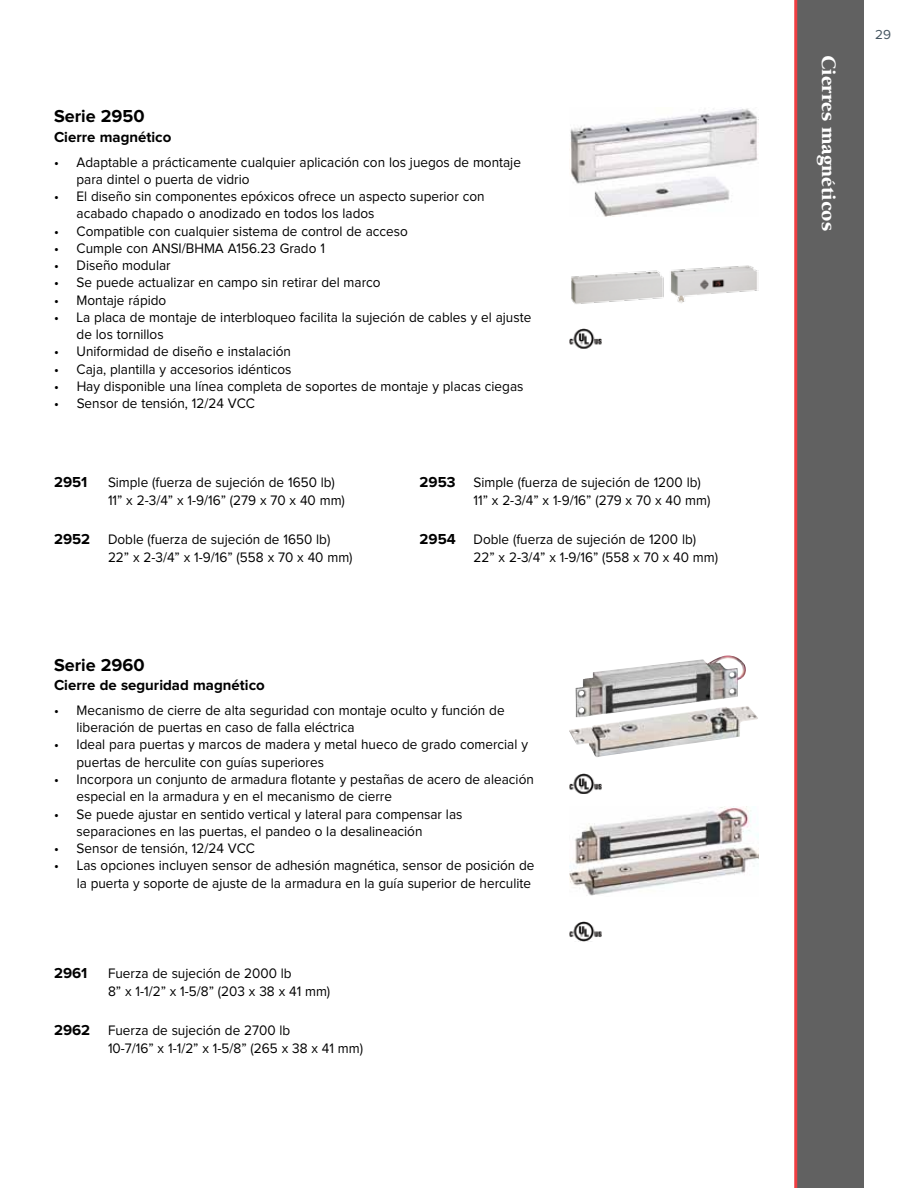
<style>
.page{position:relative;width:918px;height:1188px;background:#fff}
.page>*{position:absolute;margin:0;border:0;box-sizing:border-box;transform-origin:0 0}
.t1{font:900 21px "Berkeley";color:#fff}
.t2{font:700 18px "Proxima Nova";color:#000}
.t3{font:700 15px "Proxima Nova";color:#000}
.t4{font:14.25px/17.2px "Proxima Nova";color:#000;scale:.95 1}
.t5{font:13.5px "Proxima Nova";color:#455560}
.s1{font-weight:700;font-size:15px}
</style>
<div class="page">
<img style="left:570px;top:108px;width:188px;height:109px">
<div style="left:796px;top:0;width:67px;height:1188px;background:#616161"></div>
<hr style="left:794px;top:0;width:3px;height:1188px;background:#ef3e42">
<img style="left:569px;top:328px;width:32px;height:21px">
<img style="left:569px;top:656px;width:178px;height:91px">
<img style="left:569px;top:806px;width:189px;height:90px">
<img style="left:569px;top:921px;width:32px;height:20px">
<img style="left:571px;top:265px;width:187px;height:39px">
<img style="left:569px;top:774px;width:32px;height:20px">
<p class="t2" style="left:54px;top:106px;width:92px">Serie 2950</p>
<p class="t3" style="left:54px;top:128px;width:119px">Cierre magnético</p>
<p class="t4" style="left:77px;top:153px;width:469px;text-indent:-23px">• Adaptable a prácticamente cualquier aplicación con los juegos de montaje para dintel o puerta de vidrio</p>
<p class="t4" style="left:77px;top:188px;width:431px;text-indent:-23px">• El diseño sin componentes epóxicos ofrece un aspecto superior con acabado chapado o anodizado en todos los lados</p>
<p class="t4" style="left:54px;top:222px;width:374px">• Compatible con cualquier sistema de control de acceso</p>
<p class="t4" style="left:54px;top:239px;width:287px">• Cumple con ANSI/BHMA A156.23 Grado 1</p>
<p class="t4" style="left:54px;top:257px;width:124px">• Diseño modular</p>
<p class="t4" style="left:54px;top:274px;width:345px">• Se puede actualizar en campo sin retirar del marco</p>
<p class="t4" style="left:54px;top:291px;width:120px">• Montaje rápido</p>
<p class="t4" style="left:77px;top:308px;width:480px;text-indent:-23px">• La placa de montaje de interbloqueo facilita la sujeción de cables y el ajuste de los tornillos</p>
<p class="t4" style="left:54px;top:343px;width:251px">• Uniformidad de diseño e instalación</p>
<p class="t4" style="left:54px;top:360px;width:251px">• Caja, plantilla y accesorios idénticos</p>
<p class="t4" style="left:54px;top:377px;width:495px">• Hay disponible una línea completa de soportes de montaje y placas ciegas</p>
<p class="t4" style="left:54px;top:395px;width:213px">• Sensor de tensión, 12/24 VCC</p>
<p class="t3" style="left:54px;top:474px;width:35px">2951</p>
<p class="t4" style="left:108px;top:473px;width:251px;line-height:18px">Simple (fuerza de sujeción de 1650 lb)<br>11” x 2-3/4” x 1-9/16” (279 x 70 x 40 mm)</p>
<p class="t4" style="left:108px;top:530px;width:259px;line-height:18px;text-indent:-54px"><span class="s1">2952</span> Doble (fuerza de sujeción de 1650 lb)<br>22” x 2-3/4” x 1-9/16” (558 x 70 x 40 mm)</p>
<p class="t4" style="left:474px;top:473px;width:251px;line-height:18px;text-indent:-54px"><span class="s1">2953</span> Simple (fuerza de sujeción de 1200 lb)<br>11” x 2-3/4” x 1-9/16” (279 x 70 x 40 mm)</p>
<p class="t4" style="left:474px;top:530px;width:259px;line-height:18px;text-indent:-54px"><span class="s1">2954</span> Doble (fuerza de sujeción de 1200 lb)<br>22” x 2-3/4” x 1-9/16” (558 x 70 x 40 mm)</p>
<p class="t2" style="left:54px;top:654px;width:92px">Serie 2960</p>
<p class="t3" style="left:54px;top:677px;width:212px">Cierre de seguridad magnético</p>
<p class="t4" style="left:77px;top:701px;width:452px;text-indent:-23px">• Mecanismo de cierre de alta seguridad con montaje oculto y función de liberación de puertas en caso de falla eléctrica</p>
<p class="t4" style="left:77px;top:736px;width:477px;text-indent:-23px">• Ideal para puertas y marcos de madera y metal hueco de grado comercial y puertas de hercuIite con guías superiores</p>
<p class="t4" style="left:77px;top:770px;width:483px;text-indent:-23px">• Incorpora un conjunto de armadura flotante y pestañas de acero de aleación especial en la armadura y en el mecanismo de cierre</p>
<p class="t4" style="left:77px;top:805px;width:408px;text-indent:-23px">• Se puede ajustar en sentido vertical y lateral para compensar las separaciones en las puertas, el pandeo o la desalineación</p>
<p class="t4" style="left:54px;top:839px;width:213px">• Sensor de tensión, 12/24 VCC</p>
<p class="t4" style="left:54px;top:857px;width:507px;text-align:right">• Las opciones incluyen sensor de adhesión magnética, sensor de posición de la puerta y soporte de ajuste de la armadura en la guía superior de herculite</p>
<p class="t3" style="left:54px;top:964px;width:35px">2961</p>
<p class="t4" style="left:108px;top:964px;width:236px;line-height:18px">Fuerza de sujeción de 2000 lb<br>8” x 1-1/2” x 1-5/8” (203 x 38 x 41 mm)</p>
<p class="t4" style="left:108px;top:1021px;width:270px;line-height:18px;text-indent:-54px"><span class="s1">2962</span> Fuerza de sujeción de 2700 lb<br>10-7/16” x 1-1/2” x 1-5/8” (265 x 38 x 41 mm)</p>
<h1 class="t1" style="left:840px;top:55px;width:177px;rotate:90deg">Cierres magnéticos</h1>
<p class="t5" style="left:875px;top:27px;width:17px">29</p>
</div>
